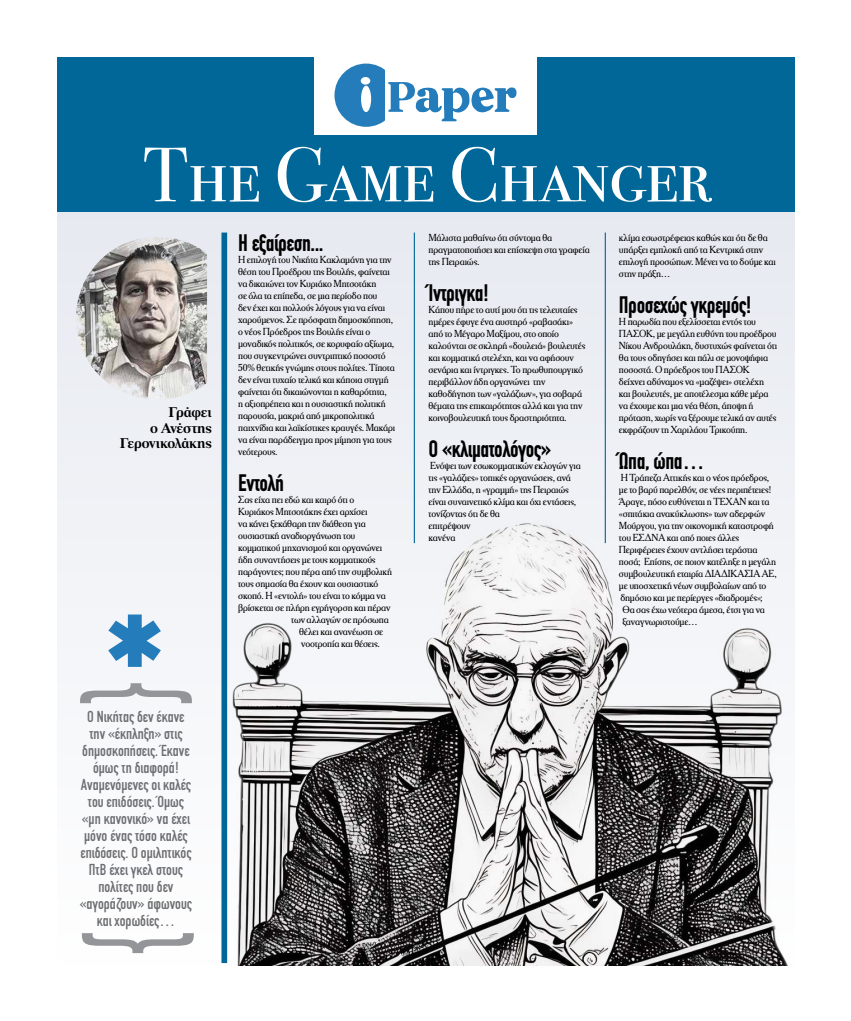
<style>
.page{position:relative;width:851px;height:1021px;background:#fff}
.page>*{position:absolute;margin:0;border:0;box-sizing:border-box;transform-origin:0 0}
.t1{font:900 164.1px "PF Fusion Sans";color:#247dba}
.t2{font:300 120.1px "PF Fusion Sans";color:#939598;scale:.53 1}
.t3{font:700 24px "PF Din Text Compressed";letter-spacing:-.02em;color:#000;scale:.95 1}
.t4{font:500 16px/17px "PF Din Text Compressed";color:#6d6e71;text-align:center}
.t5{font:700 14.2px/15.4px "Eleftheria";letter-spacing:-.02em;color:#000;text-align:right}
.t6{font:10px/12px "PF Cheltenham";letter-spacing:-.015em;color:#000;scale:.95 1}
</style>
<div class="page">
<div style="left:57px;top:211px;width:737px;height:450px;background:#eceff4"></div>
<div style="left:57px;top:57px;width:737px;height:154px;background:#016799"></div>
<div style="left:314px;top:55px;width:223px;height:80px;background:#fff"></div>
<div style="left:334px;top:64px;width:63px;height:63px;background:#247dba;border-radius:50%"></div>
<div style="left:385px;top:55px;width:32px;height:80px;background:#fff"></div>
<div style="left:360px;top:77px;width:10px;height:8px;background:#fff;border-radius:50%"></div>
<div style="left:361px;top:86px;width:10px;height:26px;background:#fff;border-radius:50%"></div>
<svg style="left:388px;top:82px;width:128px;height:39px"></svg>
<svg style="left:144px;top:148px;width:115px;height:54px"></svg>
<svg style="left:278px;top:147px;width:155px;height:55px"></svg>
<svg style="left:452px;top:147px;width:260px;height:55px"></svg>
<img style="left:76px;top:237px;width:131px;height:163px">
<img style="left:222px;top:511px;width:572px;height:454px">
<div style="left:221px;top:232px;width:6px;height:731px;background:#016799"></div>
<hr style="left:414px;top:232px;width:1px;height:311px;background:#016799">
<hr style="left:604px;top:232px;width:1px;height:311px;background:#016799">
<h3 class="t5" style="left:120px;top:405px;width:94px">Γράφει<br>ο Ανέστης<br>Γερονικολάκης</h3>
<h1 class="t1" style="left:103px;top:575px;width:63px">*</h1>
<h2 class="t2" style="left:57px;top:708px;width:58px;rotate:-90deg">}</h2>
<p class="t4" style="left:80px;top:708px;width:113px">Ο Νικήτας δεν έκανε την «έκπληξη» στις δημοσκοπήσεις. Έκανε όμως τη διαφορά!<br>Αναμενόμενες οι καλές του επιδόσεις. Όμως «μη κανονικό» να έχει μόνο ένας τόσο καλές επιδόσεις. Ο ομιλητικός<br>ΠτΒ έχει γκελ στους πολίτες που δεν «αγοράζουν» άφωνους και χορωδίες…</p>
<h2 class="t2" style="left:217px;top:928px;width:58px;rotate:90deg">}</h2>
<h3 class="t3" style="left:238px;top:228px;width:91px">Η εξαίρεση...</h3>
<p class="t6" style="left:238px;top:253px;width:167px">Η επιλογή του Νικήτα Κακλαμάνη για την θέση του Προέδρου της Βουλής, φαίνεται να δικαιώνει τον Κυριάκο Μητσοτάκη<br>σε όλα τα επίπεδα, σε μια περίοδο που<br>δεν έχει και πολλούς λόγους για να είναι χαρούμενος. Σε πρόσφατη δημοσκόπηση, ο νέος Πρόεδρος της Βουλής είναι ο μοναδικός πολιτικός, σε κορυφαίο αξίωμα, που συγκεντρώνει συντριπτικό ποσοστό 50% θετικής γνώμης στους πολίτες. Τίποτα δεν είναι τυχαίο τελικά και κάποια στιγμή φαίνεται ότι δικαιώνονται η καθαρότητα,<br>η αξιοπρέπεια και η ουσιαστική πολιτική παρουσία, μακριά από μικροπολιτικά παιχνίδια και λαϊκίστικες κραυγές. Μακάρι να είναι παράδειγμα προς μίμηση για τους νεότερους.</p>
<h3 class="t3" style="left:238px;top:468px;width:50px">Εντολή</h3>
<p class="t6" style="left:238px;top:493px;width:124px">Σας είχα πει εδώ και καιρό ότι ο</p>
<p class="t6" style="left:238px;top:505px;width:137px">Κυριάκος Μητσοτάκης έχει αρχίσει</p>
<p class="t6" style="left:238px;top:517px;width:136px">να κάνει ξεκάθαρη την διάθεση για</p>
<p class="t6" style="left:238px;top:529px;width:125px">ουσιαστική αναδιοργάνωση του</p>
<p class="t6" style="left:238px;top:541px;width:153px">κομματικού μηχανισμού και οργανώνει</p>
<p class="t6" style="left:238px;top:553px;width:146px">ήδη συναντήσεις με τους κομματικούς</p>
<p class="t6" style="left:238px;top:565px;width:163px">παράγοντες; που πέρα από την συμβολική</p>
<p class="t6" style="left:238px;top:577px;width:149px">τους σημασία θα έχουν και ουσιαστικό</p>
<p class="t6" style="left:238px;top:589px;width:157px">σκοπό. Η «εντολή» του είναι το κόμμα να</p>
<p class="t6" style="left:238px;top:601px;width:162px">βρίσκεται σε πλήρη εγρήγορση και πέραν</p>
<p class="t6" style="left:291px;top:613px;width:104px">των αλλαγών σε πρόσωπα</p>
<p class="t6" style="left:299px;top:625px;width:90px">θέλει και ανανέωση σε</p>
<p class="t6" style="left:301px;top:637px;width:84px">νοοτροπία και θέσεις.</p>
<p class="t6" style="left:428px;top:231px;width:171px">Μάλιστα μαθαίνω ότι σύντομα θα πραγματοποιήσει και επίσκεψη στα γραφεία της Πειραιώς.</p>
<h3 class="t3" style="left:428px;top:278px;width:65px">Ίντριγκα!</h3>
<p class="t6" style="left:428px;top:303px;width:167px">Κάπου πήρε το αυτί μου ότι τις τελευταίες ημέρες έφυγε ένα αυστηρό «ραβασάκι» από το Μέγαρο Μαξίμου, στο οποίο καλούνται σε σκληρή «δουλειά» βουλευτές και κομματικά στελέχη, και να αφήσουν σενάρια και ίντριγκες. Το πρωθυπουργικό περιβάλλον ήδη οργανώνει την καθοδήγηση των «γαλάζιων», για σοβαρά θέματα της επικαιρότητας αλλά και για την κοινοβουλευτική τους δραστηριότητα.</p>
<h3 class="t3" style="left:428px;top:434px;width:131px">Ο «κλιματολόγος»</h3>
<p class="t6" style="left:428px;top:459px;width:162px">Ενόψει των εσωκομματικών εκλογών για τις «γαλάζιες» τοπικές οργανώσεις, ανά την Ελλάδα, η «γραμμή» της Πειραιώς είναι συναινετικό κλίμα και όχι εντάσεις, τονίζοντας ότι δε θα<br>επιτρέψουν<br>κανένα</p>
<p class="t6" style="left:618px;top:231px;width:167px">κλίμα εσωστρέφειας καθώς και ότι δε θα υπάρξει εμπλοκή από τα Κεντρικά στην επιλογή προσώπων. Μένει να το δούμε και στην πράξη…</p>
<h3 class="t3" style="left:618px;top:290px;width:141px">Προσεχώς γκρεμός!</h3>
<p class="t6" style="left:618px;top:315px;width:168px">Η παρωδία που εξελίσσεται εντός του ΠΑΣΟΚ, με μεγάλη ευθύνη του προέδρου Νίκου Ανδρουλάκη, δυστυχώς φαίνεται ότι θα τους οδηγήσει και πάλι σε μονοψήφια ποσοστά. Ο πρόεδρος του ΠΑΣΟΚ δείχνει αδύναμος να «μαζέψει» στελέχη και βουλευτές, με αποτέλεσμα κάθε μέρα να έχουμε και μια νέα θέση, άποψη ή πρόταση, χωρίς να ξέρουμε τελικά αν αυτές εκφράζουν τη Χαριλάου Τρικούπη.</p>
<h3 class="t3" style="left:618px;top:446px;width:92px">Ώπα, ώπα…</h3>
<p class="t6" style="left:620px;top:471px;width:158px">Η Τράπεζα Αττικής και ο νέος πρόεδρος,</p>
<p class="t6" style="left:618px;top:483px;width:162px">με το βαρύ παρελθόν, σε νέες περιπέτειες!</p>
<p class="t6" style="left:618px;top:495px;width:160px">Άραγε, πόσο ευθύνεται η ΤΕΧΑΝ και τα</p>
<p class="t6" style="left:618px;top:507px;width:155px">«σπιτάκια ανακύκλωσης» των αδερφών</p>
<p class="t6" style="left:618px;top:519px;width:165px">Μούργου, για την οικονομική καταστροφή</p>
<p class="t6" style="left:618px;top:531px;width:128px">του ΕΣΔΝΑ και από ποιες άλλες</p>
<p class="t6" style="left:618px;top:543px;width:147px">Περιφέρειες έχουν αντλήσει τεράστια</p>
<p class="t6" style="left:618px;top:555px;width:167px">ποσά; Επίσης, σε ποιον κατέληξε η μεγάλη</p>
<p class="t6" style="left:618px;top:567px;width:168px">συμβουλευτική εταιρία ΔΙΑΔΙΚΑΣΙΑ ΑΕ,</p>
<p class="t6" style="left:618px;top:579px;width:157px">με υποσχετική νέων συμβολαίων από το</p>
<p class="t6" style="left:620px;top:591px;width:151px">δημόσιο και με περίεργες «διαδρομές»;</p>
<p class="t6" style="left:622px;top:603px;width:152px">Θα σας έχω νεότερα άμεσα, έτσι για να</p>
<p class="t6" style="left:622px;top:615px;width:81px">ξαναγνωριστούμε…</p>
</div>
